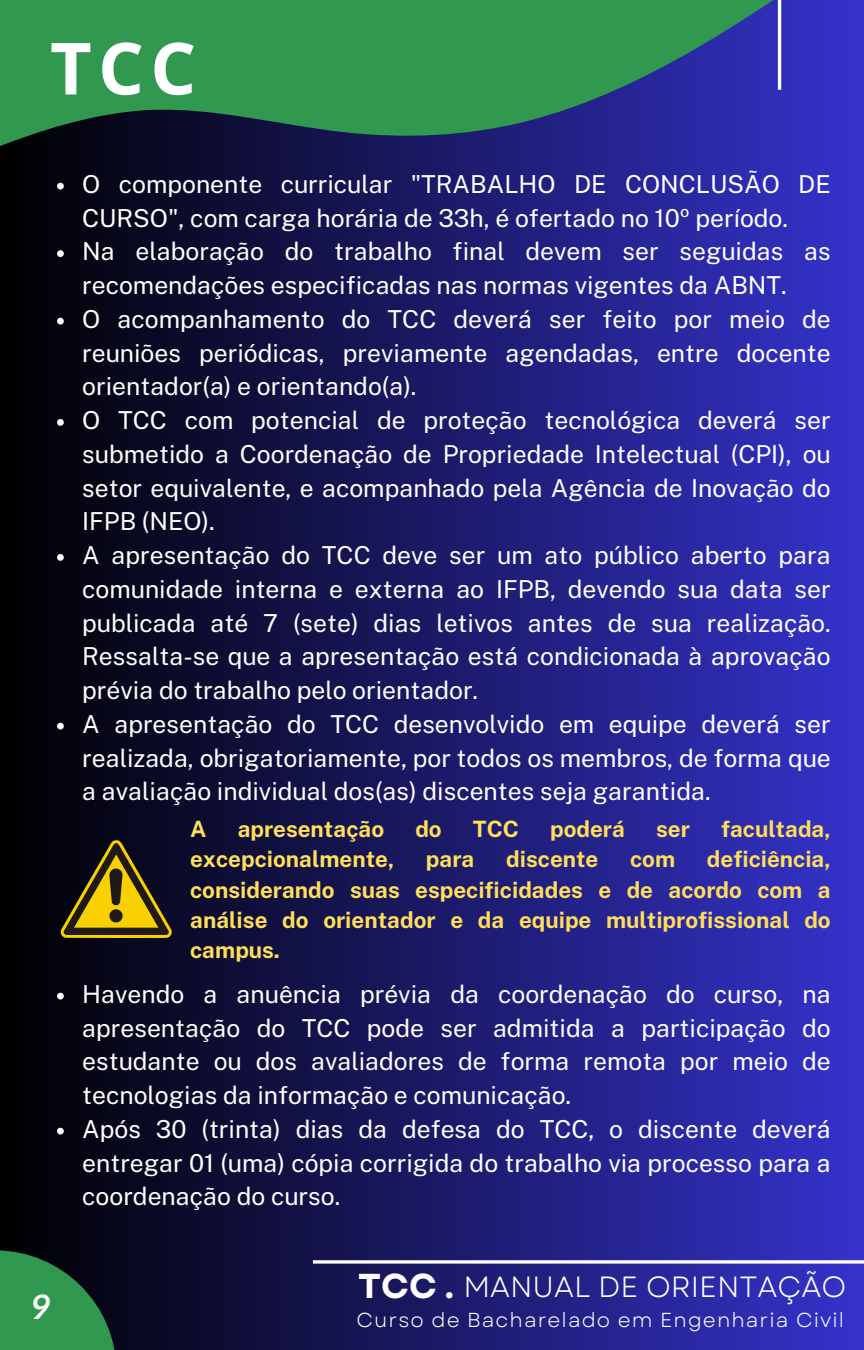
<style>
.page{position:relative;width:864px;height:1350px;background:#fff}
.page>*{position:absolute;margin:0;border:0;box-sizing:border-box;transform-origin:0 0}
.t1{font:700 72px "Open Sans";color:#fff}
.t2{font:700 34.43px "Garet";color:#fff}
.t3{font:italic 700 33.98px "Lato";color:#fff}
.t4{font:29.25px "Garet";color:#fff}
.t5{font:24.75px/33.8px "Public Sans";color:#fff;text-align:justify}
.t6{font:700 22.5px/30.4px "Public Sans";color:#ffde59;text-align:justify}
.t7{font:20.25px "Garet";letter-spacing:.055em;color:#fff}
</style>
<div class="page">
<div style="left:0;top:0;width:864px;height:1350px;background:linear-gradient(to right,#000,#3533cb)"></div>
<svg style="left:313px;top:1260px;width:551px;height:4px"></svg>
<svg style="left:0;top:1250px;width:116px;height:100px;fill:#319850"></svg>
<svg style="left:0;top:0;width:864px;height:216px"></svg>
<hr style="left:778px;top:0;width:3px;height:90px;background:#fff">
<svg style="left:57px;top:183px;width:7px;height:7px"></svg>
<svg style="left:57px;top:250px;width:7px;height:7px"></svg>
<svg style="left:57px;top:318px;width:7px;height:7px"></svg>
<svg style="left:57px;top:419px;width:7px;height:7px"></svg>
<svg style="left:57px;top:554px;width:7px;height:7px"></svg>
<svg style="left:57px;top:723px;width:7px;height:7px"></svg>
<svg style="left:57px;top:993px;width:7px;height:7px"></svg>
<svg style="left:57px;top:1128px;width:7px;height:7px"></svg>
<svg style="left:61px;top:840px;width:111px;height:98px"></svg>
<p class="t1" style="left:50px;top:18px;width:148px">TCC</p>
<h1 class="t5" style="left:82px;top:167px;width:750px">O componente curricular "TRABALHO DE CONCLUSÃO DE<br>CURSO", com carga horária de 33h, é ofertado no 10º período.</h1>
<p class="t5" style="left:82px;top:235px;width:750px">Na elaboração do trabalho final devem ser seguidas as recomendações especificadas nas normas vigentes da ABNT.</p>
<p class="t5" style="left:82px;top:302px;width:750px">O acompanhamento do TCC deverá ser feito por meio de reuniões periódicas, previamente agendadas, entre docente orientador(a) e orientando(a).</p>
<p class="t5" style="left:82px;top:403px;width:750px">O TCC com potencial de proteção tecnológica deverá ser submetido a Coordenação de Propriedade Intelectual (CPI), ou setor equivalente, e acompanhado pela Agência de Inovação do IFPB (NEO).</p>
<p class="t5" style="left:82px;top:538px;width:750px">A apresentação do TCC deve ser um ato público aberto para comunidade interna e externa ao IFPB, devendo sua data ser publicada até 7 (sete) dias letivos antes de sua realização.<br>Ressalta-se que a apresentação está condicionada à aprovação prévia do trabalho pelo orientador.</p>
<p class="t5" style="left:82px;top:707px;width:750px">A apresentação do TCC desenvolvido em equipe deverá ser realizada, obrigatoriamente, por todos os membros, de forma que a avaliação individual dos(as) discentes seja garantida.</p>
<h2 class="t6" style="left:190px;top:814px;width:18px">A</h2>
<h2 class="t6" style="left:238px;top:814px;width:148px">apresentação</h2>
<h2 class="t6" style="left:415px;top:814px;width:28px">do</h2>
<h2 class="t6" style="left:473px;top:814px;width:48px">TCC</h2>
<h2 class="t6" style="left:550px;top:814px;width:76px">poderá</h2>
<h2 class="t6" style="left:656px;top:814px;width:35px">ser</h2>
<h2 class="t6" style="left:721px;top:814px;width:111px">facultada,</h2>
<h2 class="t6" style="left:190px;top:844px;width:206px">excepcionalmente,</h2>
<h2 class="t6" style="left:426px;top:844px;width:50px">para</h2>
<h2 class="t6" style="left:506px;top:844px;width:94px">discente</h2>
<h2 class="t6" style="left:630px;top:844px;width:47px">com</h2>
<h2 class="t6" style="left:190px;top:844px;width:642px;text-indent:517px">deficiência, considerando suas especificidades e de acordo com a análise do orientador e da equipe multiprofissional do campus.</h2>
<h4 class="t3" style="left:30px;top:1285px;width:21px">9</h4>
<p class="t5" style="left:82px;top:977px;width:750px">Havendo a anuência prévia da coordenação do curso, na apresentação do TCC pode ser admitida a participação do estudante ou dos avaliadores de forma remota por meio de tecnologias da informação e comunicação.</p>
<p class="t5" style="left:82px;top:1112px;width:750px">Após 30 (trinta) dias da defesa do TCC, o discente deverá entregar 01 (uma) cópia corrigida do trabalho via processo para a coordenação do curso.</p>
<h3 class="t2" style="left:358px;top:1261px;width:97px">TCC .</h3>
<p class="t4" style="left:463px;top:1265px;width:384px">MANUAL DE ORIENTAÇÃO</p>
<p class="t7" style="left:357px;top:1305px;width:489px">Curso de Bacharelado em Engenharia Civil</p>
</div>
